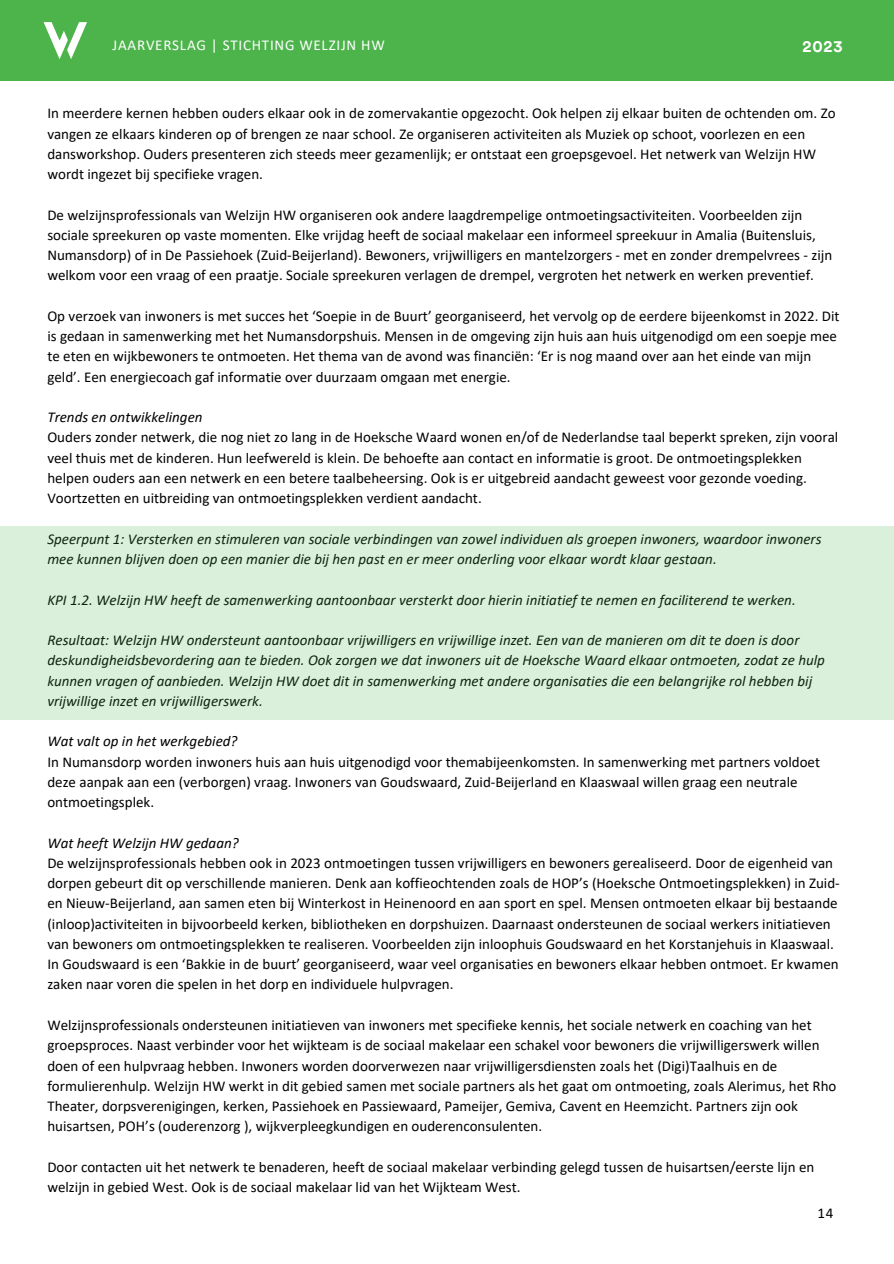
<style>
.page{position:relative;width:894px;height:1264px;background:#fff}
.page>*{position:absolute;margin:0;border:0;box-sizing:border-box;transform-origin:0 0}
.t1{font:700 16.5px "Circular Std";color:#fff}
.t2{font:15px/20.2px "Calibri";color:#000}
.t3{font:italic 15px/20.2px "Calibri";color:#000}
.t4{font:15px "Calibri";letter-spacing:.05em;color:#fff}
</style>
<div class="page">
<div style="left:0;top:0;width:893px;height:80px;background:#4db44b"></div>
<svg style="left:44px;top:22px;width:43px;height:37px"></svg>
<div style="left:0;top:526px;width:893px;height:194px;background:#dbf0db"></div>
<p class="t4" style="left:113px;top:39px;width:273px">JAARVERSLAG | STICHTING WELZIJN HW</p>
<p class="t1" style="left:802px;top:39px;width:41px">2023</p>
<h2 class="t2" style="left:47px;top:104px;width:789px">In meerdere kernen hebben ouders elkaar ook in de zomervakantie opgezocht. Ook helpen zij elkaar buiten de ochtenden om. Zo vangen ze elkaars kinderen op of brengen ze naar school. Ze organiseren activiteiten als Muziek op schoot, voorlezen en een dansworkshop. Ouders presenteren zich steeds meer gezamenlijk; er ontstaat een groepsgevoel. Het netwerk van Welzijn HW wordt ingezet bij specifieke vragen.</h2>
<h1 class="t2" style="left:47px;top:206px;width:786px">De welzijnsprofessionals van Welzijn HW organiseren ook andere laagdrempelige ontmoetingsactiviteiten. Voorbeelden zijn sociale spreekuren op vaste momenten. Elke vrijdag heeft de sociaal makelaar een informeel spreekuur in Amalia (Buitensluis, Numansdorp) of in De Passiehoek (Zuid-Beijerland). Bewoners, vrijwilligers en mantelzorgers - met en zonder drempelvrees - zijn welkom voor een vraag of een praatje. Sociale spreekuren verlagen de drempel, vergroten het netwerk en werken preventief.</h1>
<p class="t2" style="left:47px;top:307px;width:793px">Op verzoek van inwoners is met succes het ‘Soepie in de Buurt’ georganiseerd, het vervolg op de eerdere bijeenkomst in 2022. Dit is gedaan in samenwerking met het Numansdorpshuis. Mensen in de omgeving zijn huis aan huis uitgenodigd om een soepje mee te eten en wijkbewoners te ontmoeten. Het thema van de avond was financiën: ‘Er is nog maand over aan het einde van mijn geld’. Een energiecoach gaf informatie over duurzaam omgaan met energie.</p>
<p class="t3" style="left:47px;top:408px;width:157px">Trends en ontwikkelingen</p>
<p class="t2" style="left:47px;top:428px;width:792px">Ouders zonder netwerk, die nog niet zo lang in de Hoeksche Waard wonen en/of de Nederlandse taal beperkt spreken, zijn vooral veel thuis met de kinderen. Hun leefwereld is klein. De behoefte aan contact en informatie is groot. De ontmoetingsplekken helpen ouders aan een netwerk en een betere taalbeheersing. Ook is er uitgebreid aandacht geweest voor gezonde voeding.<br>Voortzetten en uitbreiding van ontmoetingsplekken verdient aandacht.</p>
<p class="t3" style="left:47px;top:530px;width:775px">Speerpunt 1: Versterken en stimuleren van sociale verbindingen van zowel individuen als groepen inwoners, waardoor inwoners mee kunnen blijven doen op een manier die bij hen past en er meer onderling voor elkaar wordt klaar gestaan.</p>
<p class="t3" style="left:47px;top:590px;width:749px">KPI 1.2. Welzijn HW heeft de samenwerking aantoonbaar versterkt door hierin initiatief te nemen en faciliterend te werken.</p>
<p class="t3" style="left:47px;top:631px;width:778px">Resultaat: Welzijn HW ondersteunt aantoonbaar vrijwilligers en vrijwillige inzet. Een van de manieren om dit te doen is door deskundigheidsbevordering aan te bieden. Ook zorgen we dat inwoners uit de Hoeksche Waard elkaar ontmoeten, zodat ze hulp kunnen vragen of aanbieden. Welzijn HW doet dit in samenwerking met andere organisaties die een belangrijke rol hebben bij vrijwillige inzet en vrijwilligerswerk.</p>
<p class="t3" style="left:47px;top:732px;width:191px">Wat valt op in het werkgebied?</p>
<p class="t2" style="left:47px;top:752px;width:774px">In Numansdorp worden inwoners huis aan huis uitgenodigd voor themabijeenkomsten. In samenwerking met partners voldoet deze aanpak aan een (verborgen) vraag. Inwoners van Goudswaard, Zuid-Beijerland en Klaaswaal willen graag een neutrale ontmoetingsplek.</p>
<p class="t3" style="left:47px;top:833px;width:193px">Wat heeft Welzijn HW gedaan?</p>
<p class="t2" style="left:47px;top:854px;width:793px">De welzijnsprofessionals hebben ook in 2023 ontmoetingen tussen vrijwilligers en bewoners gerealiseerd. Door de eigenheid van dorpen gebeurt dit op verschillende manieren. Denk aan koffieochtenden zoals de HOP’s (Hoeksche Ontmoetingsplekken) in Zuid&shy;en Nieuw-Beijerland, aan samen eten bij Winterkost in Heinenoord en aan sport en spel. Mensen ontmoeten elkaar bij bestaande (inloop)activiteiten in bijvoorbeeld kerken, bibliotheken en dorpshuizen. Daarnaast ondersteunen de sociaal werkers initiatieven van bewoners om ontmoetingsplekken te realiseren. Voorbeelden zijn inloophuis Goudswaard en het Korstanjehuis in Klaaswaal.</p>
<p class="t2" style="left:47px;top:955px;width:792px">In Goudswaard is een ‘Bakkie in de buurt’ georganiseerd, waar veel organisaties en bewoners elkaar hebben ontmoet. Er kwamen zaken naar voren die spelen in het dorp en individuele hulpvragen.</p>
<p class="t2" style="left:47px;top:1016px;width:790px">Welzijnsprofessionals ondersteunen initiatieven van inwoners met specifieke kennis, het sociale netwerk en coaching van het groepsproces. Naast verbinder voor het wijkteam is de sociaal makelaar een schakel voor bewoners die vrijwilligerswerk willen doen of een hulpvraag hebben. Inwoners worden doorverwezen naar vrijwilligersdiensten zoals het (Digi)Taalhuis en de formulierenhulp. Welzijn HW werkt in dit gebied samen met sociale partners als het gaat om ontmoeting, zoals Alerimus, het Rho Theater, dorpsverenigingen, kerken, Passiehoek en Passiewaard, Pameijer, Gemiva, Cavent en Heemzicht. Partners zijn ook huisartsen, POH’s (ouderenzorg ), wijkverpleegkundigen en ouderenconsulenten.</p>
<p class="t2" style="left:47px;top:1157px;width:768px">Door contacten uit het netwerk te benaderen, heeft de sociaal makelaar verbinding gelegd tussen de huisartsen/eerste lijn en welzijn in gebied West. Ook is de sociaal makelaar lid van het Wijkteam West.</p>
<p class="t2" style="left:817px;top:1204px;width:17px">14</p>
</div>
